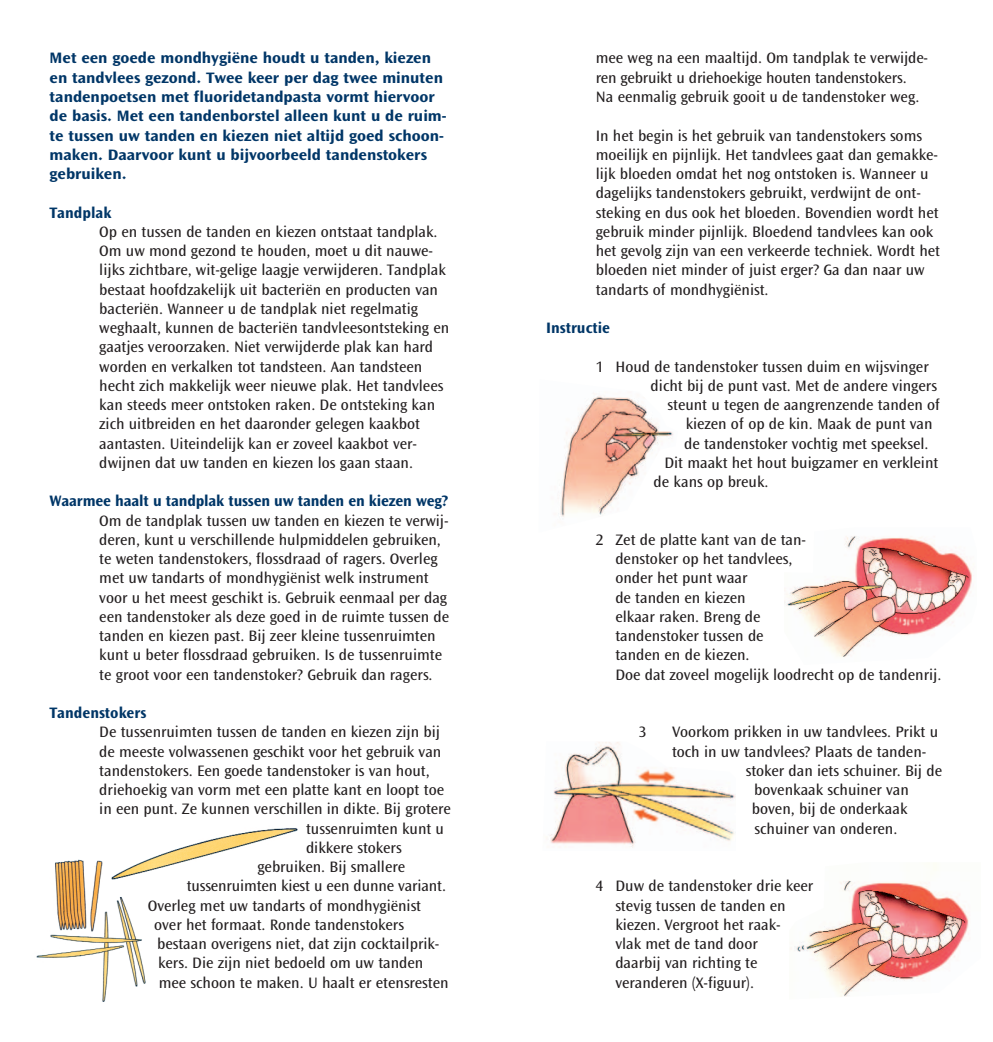
<style>
.page{position:relative;width:993px;height:1042px;background:#fff}
.page>*{position:absolute;margin:0;border:0;box-sizing:border-box;transform-origin:0 0}
.t1{font:15.75px/19.2px "Ocean Sans MM 403 475";color:#231f20}
.t2{font:15.75px/19.2px "Ocean Sans MM 648 572";color:#003667}
.t3{font:15.75px "Ocean Sans MM 648 475";letter-spacing:-.01em;color:#003667}
</style>
<div class="page">
<img style="left:560px;top:396px;width:113px;height:121px">
<img style="left:784px;top:536px;width:188px;height:121px">
<img style="left:790px;top:880px;width:179px;height:117px">
<img style="left:550px;top:742px;width:185px;height:106px">
<img style="left:36px;top:828px;width:262px;height:174px">
<p class="t2" style="left:50px;top:49px;width:398px">Met een goede mondhygiëne houdt u tanden, kiezen en tandvlees gezond. Twee keer per dag twee minuten tandenpoetsen met fluoridetandpasta vormt hiervoor de basis. Met een tandenborstel alleen kunt u de ruim&shy;te tussen uw tanden en kiezen niet altijd goed schoon&shy;maken. Daarvoor kunt u bijvoorbeeld tandenstokers gebruiken.</p>
<p class="t3" style="left:50px;top:204px;width:63px">Tandplak</p>
<p class="t1" style="left:99px;top:222px;width:351px">Op en tussen de tanden en kiezen ontstaat tandplak.<br>Om uw mond gezond te houden, moet u dit nauwe&shy;lijks zichtbare, wit-gelige laagje verwijderen. Tandplak bestaat hoofdzakelijk uit bacteriën en producten van bacteriën. Wanneer u de tandplak niet regelmatig weghaalt, kunnen de bacteriën tandvleesontsteking en gaatjes veroorzaken. Niet verwijderde plak kan hard worden en verkalken tot tandsteen. Aan tandsteen hecht zich makkelijk weer nieuwe plak. Het tandvlees kan steeds meer ontstoken raken. De ontsteking kan zich uitbreiden en het daaronder gelegen kaakbot aantasten. Uiteindelijk kan er zoveel kaakbot ver&shy;dwijnen dat uw tanden en kiezen los gaan staan.</p>
<p class="t3" style="left:50px;top:493px;width:400px">Waarmee haalt u tandplak tussen uw tanden en kiezen weg?</p>
<p class="t1" style="left:99px;top:511px;width:351px">Om de tandplak tussen uw tanden en kiezen te verwij&shy;deren, kunt u verschillende hulpmiddelen gebruiken, te weten tandenstokers, flossdraad of ragers. Overleg met uw tandarts of mondhygiënist welk instrument voor u het meest geschikt is. Gebruik eenmaal per dag een tandenstoker als deze goed in de ruimte tussen de tanden en kiezen past. Bij zeer kleine tussenruimten kunt u beter flossdraad gebruiken. Is de tussenruimte te groot voor een tandenstoker? Gebruik dan ragers.</p>
<p class="t3" style="left:50px;top:705px;width:98px">Tandenstokers</p>
<p class="t1" style="left:99px;top:723px;width:342px">De tussenruimten tussen de tanden en kiezen zijn bij</p>
<p class="t1" style="left:99px;top:742px;width:343px">de meeste volwassenen geschikt voor het gebruik van</p>
<p class="t1" style="left:99px;top:761px;width:332px">tandenstokers. Een goede tandenstoker is van hout,</p>
<p class="t1" style="left:99px;top:781px;width:346px">driehoekig van vorm met een platte kant en loopt toe</p>
<p class="t1" style="left:99px;top:800px;width:353px">in een punt. Ze kunnen verschillen in dikte. Bij grotere</p>
<p class="t1" style="left:306px;top:819px;width:139px">tussenruimten kunt u</p>
<p class="t1" style="left:306px;top:838px;width:97px">dikkere stokers</p>
<p class="t1" style="left:257px;top:858px;width:149px">gebruiken. Bij smallere</p>
<p class="t1" style="left:187px;top:877px;width:261px">tussenruimten kiest u een dunne variant.</p>
<p class="t1" style="left:148px;top:896px;width:275px">Overleg met uw tandarts of mondhygiënist</p>
<p class="t1" style="left:154px;top:915px;width:251px">over het formaat. Ronde tandenstokers</p>
<p class="t1" style="left:157px;top:935px;width:284px">bestaan overigens niet, dat zijn cocktailprik-</p>
<p class="t1" style="left:158px;top:954px;width:267px">kers. Die zijn niet bedoeld om uw tanden</p>
<p class="t1" style="left:159px;top:973px;width:291px">mee schoon te maken. U haalt er etensresten</p>
<p class="t1" style="left:595px;top:49px;width:334px">mee weg na een maaltijd. Om tandplak te verwijde&shy;ren gebruikt u driehoekige houten tandenstokers.<br>Na eenmalig gebruik gooit u de tandenstoker weg.</p>
<p class="t1" style="left:595px;top:126px;width:345px">In het begin is het gebruik van tandenstokers soms moeilijk en pijnlijk. Het tandvlees gaat dan gemakke&shy;lijk bloeden omdat het nog ontstoken is. Wanneer u dagelijks tandenstokers gebruikt, verdwijnt de ont&shy;steking en dus ook het bloeden. Bovendien wordt het gebruik minder pijnlijk. Bloedend tandvlees kan ook het gevolg zijn van een verkeerde techniek. Wordt het bloeden niet minder of juist erger? Ga dan naar uw tandarts of mondhygiënist.</p>
<p class="t3" style="left:546px;top:320px;width:65px">Instructie</p>
<p class="t1" style="left:595px;top:357px;width:334px">1 Houd de tandenstoker tussen duim en wijsvinger</p>
<p class="t1" style="left:650px;top:376px;width:288px">dicht bij de punt vast. Met de andere vingers</p>
<p class="t1" style="left:667px;top:396px;width:274px">steunt u tegen de aangrenzende tanden of</p>
<p class="t1" style="left:685px;top:415px;width:248px">kiezen of op de kin. Maak de punt van</p>
<p class="t1" style="left:683px;top:434px;width:246px">de tandenstoker vochtig met speeksel.</p>
<p class="t1" style="left:664px;top:453px;width:275px">Dit maakt het hout buigzamer en verkleint</p>
<p class="t1" style="left:653px;top:473px;width:116px">de kans op breuk.</p>
<p class="t1" style="left:615px;top:530px;width:327px;text-indent:-20px">2 Zet de platte kant van de tan-<br>denstoker op het tandvlees,<br>onder het punt waar<br>de tanden en kiezen<br>elkaar raken. Breng de<br>tandenstoker tussen de<br>tanden en de kiezen.<br>Doe dat zoveel mogelijk loodrecht op de tandenrij.</p>
<p class="t1" style="left:638px;top:723px;width:9px">3</p>
<p class="t1" style="left:672px;top:723px;width:267px">Voorkom prikken in uw tandvlees. Prikt u</p>
<p class="t1" style="left:671px;top:742px;width:256px">toch in uw tandvlees? Plaats de tanden-</p>
<p class="t1" style="left:745px;top:761px;width:198px">stoker dan iets schuiner. Bij de</p>
<p class="t1" style="left:754px;top:781px;width:156px">bovenkaak schuiner van</p>
<p class="t1" style="left:751px;top:800px;width:157px">boven, bij de onderkaak</p>
<p class="t1" style="left:754px;top:819px;width:144px">schuiner van onderen.</p>
<p class="t1" style="left:615px;top:877px;width:199px;text-indent:-20px">4 Duw de tandenstoker drie keer stevig tussen de tanden en kiezen. Vergroot het raak-<br>vlak met de tand door<br>daarbij van richting te veranderen (X-figuur).</p>
</div>
